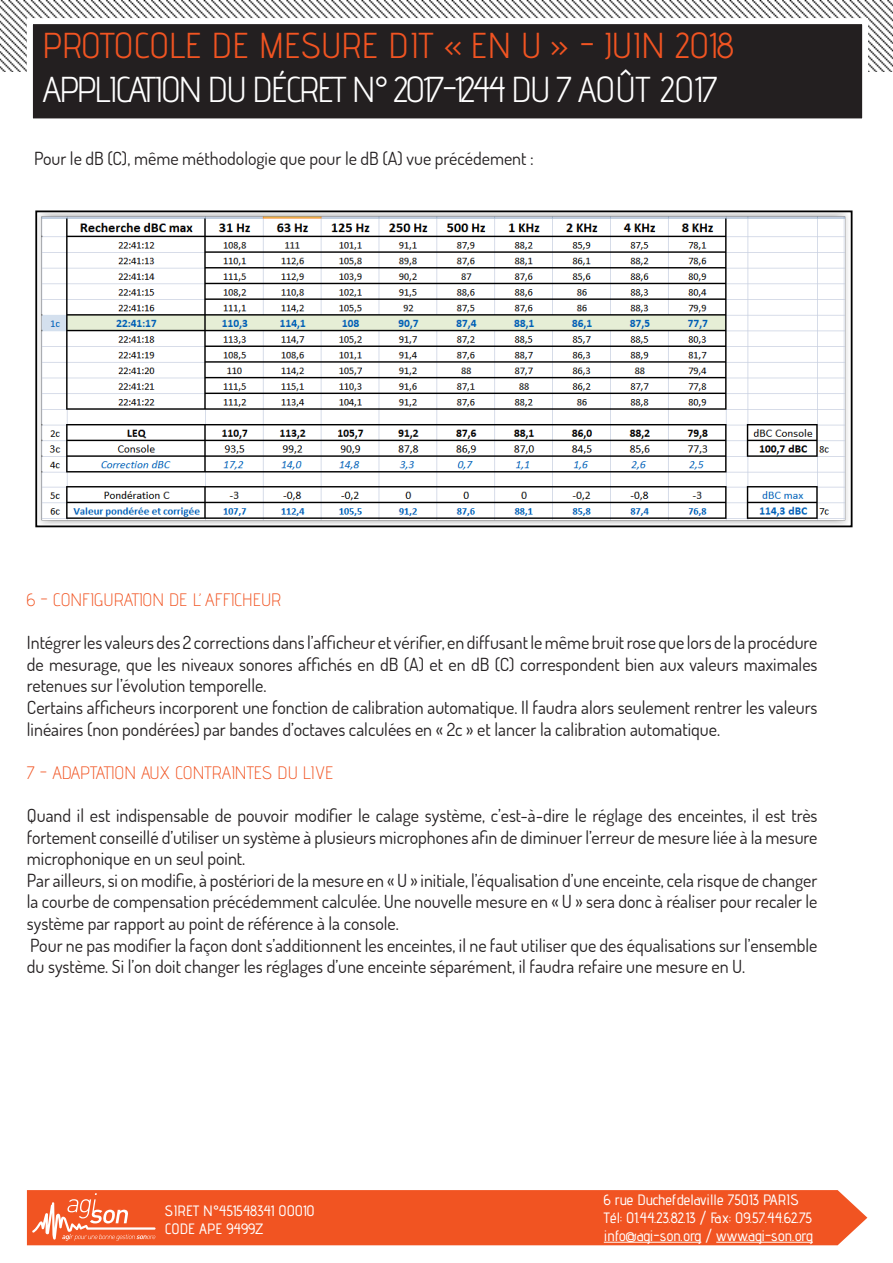
<style>
.page{position:relative;width:893px;height:1263px;background:#fff}
.page>*{position:absolute;margin:0;border:0;box-sizing:border-box;transform-origin:0 0}
.t1{font:36px "Advent Pro";letter-spacing:-.06em;color:#fff}
.t2{font:36px "Advent Pro";color:#f15422}
.t3{font:18px/21.6px "Dosis";color:#231f20;text-align:justify}
.t4{font:300 18px "Advent Pro";color:#f15422}
.t5{font:500 15px/18px "Advent Pro";color:#fff}
</style>
<div class="page">
<img style="left:0;top:0;width:893px;height:71px">
<div style="left:30px;top:21px;width:835px;height:100px;background:#231f20"></div>
<div style="left:27px;top:18px;width:841px;height:106px;border:6px solid #fff"></div>
<div style="left:27px;top:1190px;width:840px;height:55px;background:#f15422"></div>
<svg style="left:32px;top:1193px;width:124px;height:48px;background:#f3734a"></svg>
<hr style="left:604px;top:1242px;width:97px;height:1px;background:#fff">
<hr style="left:716px;top:1242px;width:97px;height:1px;background:#fff">
<img style="left:39px;top:213px;width:809px;height:311px">
<div style="left:35px;top:210px;width:817px;height:317px;border:2px solid #000"></div>
<p class="t2" style="left:43px;top:24px;width:693px">PROTOCOLE DE MESURE DIT « EN U » - JUIN 2018</p>
<p class="t1" style="left:43px;top:67px;width:677px">APPLICATION DU DÉCRET N° 2017-1244 DU 7 AOÛT 2017</p>
<p class="t3" style="left:34px;top:148px;width:501px">Pour le dB (C), même méthodologie que pour le dB (A) vue précédement :</p>
<p class="t4" style="left:27px;top:589px;width:256px">6 - CONFIGURATION DE L’AFFICHEUR</p>
<p class="t3" style="left:27px;top:631px;width:792px">Intégrer les valeurs des 2 corrections dans l’afficheur et vérifier, en diffusant le même bruit rose que lors de la procédure de mesurage, que les niveaux sonores affichés en dB (A) et en dB (C) correspondent bien aux valeurs maximales retenues sur l’évolution temporelle.</p>
<p class="t3" style="left:27px;top:696px;width:792px">Certains afficheurs incorporent une fonction de calibration automatique. Il faudra alors seulement rentrer les valeurs linéaires (non pondérées) par bandes d’octaves calculées en « 2c » et lancer la calibration automatique.</p>
<p class="t4" style="left:27px;top:761px;width:308px">7 - ADAPTATION AUX CONTRAINTES DU LIVE</p>
<p class="t3" style="left:27px;top:804px;width:792px">Quand il est indispensable de pouvoir modifier le calage système, c’est-à-dire le réglage des enceintes, il est très fortement conseillé d’utiliser un système à plusieurs microphones afin de diminuer l’erreur de mesure liée à la mesure microphonique en un seul point.</p>
<p class="t3" style="left:27px;top:869px;width:792px">Par ailleurs, si on modifie, à postériori de la mesure en « U » initiale, l’équalisation d’une enceinte, cela risque de changer la courbe de compensation précédemment calculée. Une nouvelle mesure en « U » sera donc à réaliser pour recaler le système par rapport au point de référence à la console.</p>
<p class="t3" style="left:27px;top:934px;width:792px">Pour ne pas modifier la façon dont s’additionnent les enceintes, il ne faut utiliser que des équalisations sur l’ensemble du système. Si l’on doit changer les réglages d’une enceinte séparément, il faudra refaire une mesure en U.</p>
<p class="t5" style="left:165px;top:1201px;width:151px">SIRET N°451548341 00010<br>CODE APE 9499Z</p>
<p class="t5" style="left:604px;top:1190px;width:210px">6 rue Duchefdelaville 75013 PARIS<br>Tél: 01.44.23.82.13 / Fax: 09.57.44.62.75 info@agi-son.org / www.agi-son.org</p>
</div>
